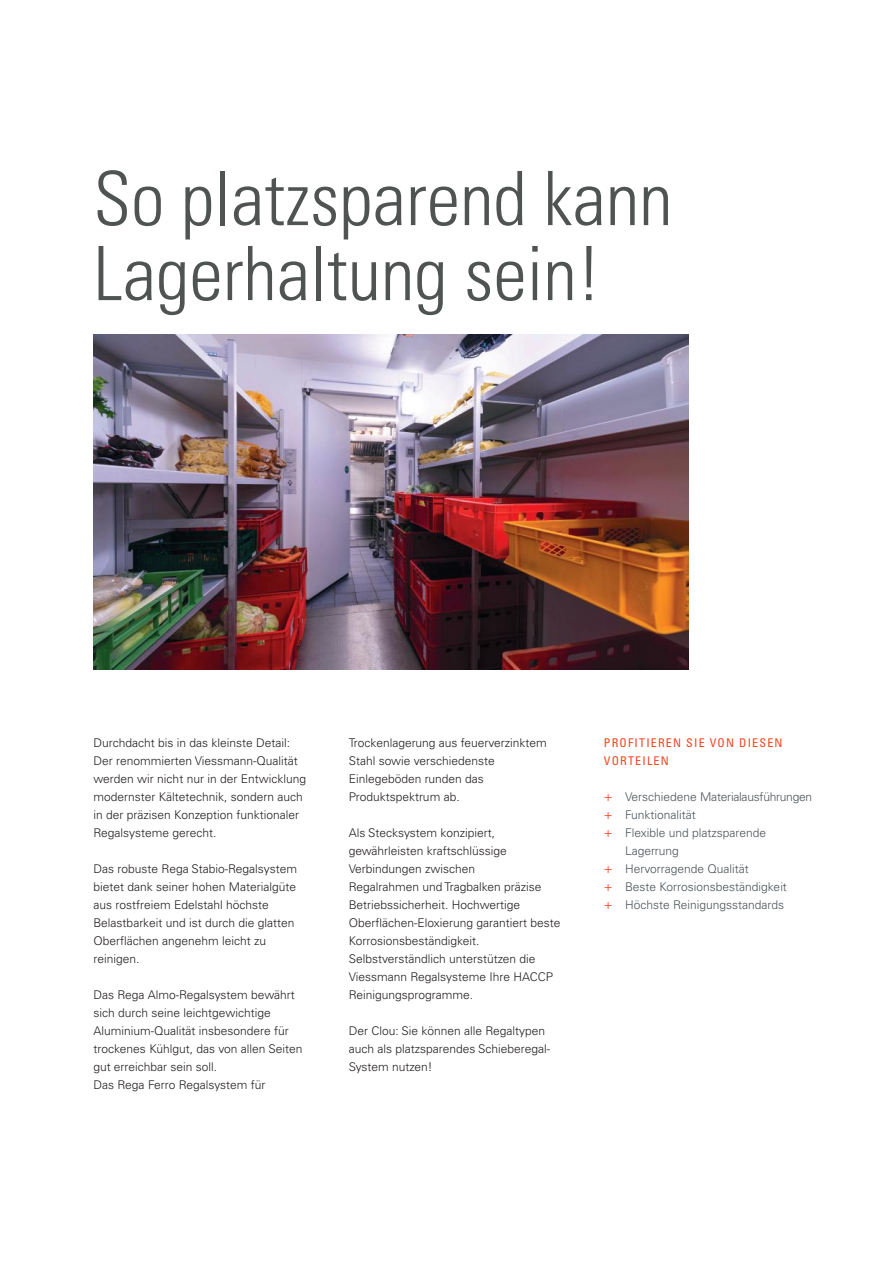
<style>
.page{position:relative;width:893px;height:1263px;background:#fff}
.page>*{position:absolute;margin:0;border:0;box-sizing:border-box;transform-origin:0 0}
.t1{font:75px/75px "Univers LTCYR 47 Light Cond";color:#4f5453}
.t2{font:300 12px/18px "Univers LTCYR 45";color:#241f1f}
.t3{font:300 12px "Univers LTCYR 45";color:#4b5359}
.t4{font:300 12px "Univers LTCYR 45";letter-spacing:-.02em;color:#4b5359}
.t5{font:condensed 12px/18px "Univers LTCYR 57";letter-spacing:.1em;color:#f24522}
.s1{font-size:13.5px;color:#f24522}
</style>
<div class="page">
<img style="left:94px;top:334px;width:595px;height:336px">
<h1 class="t1" style="left:94px;top:157px;width:580px">So platzsparend kann<br>Lagerhaltung sein!</h1>
<p class="t2" style="left:94px;top:733px;width:214px">Durchdacht bis in das kleinste Detail:<br>Der renommierten Viessmann-Qualität werden wir nicht nur in der Entwicklung modernster Kältetechnik, sondern auch in der präzisen Konzeption funktionaler Regalsysteme gerecht.</p>
<p class="t2" style="left:94px;top:859px;width:205px">Das robuste Rega Stabio-Regalsystem bietet dank seiner hohen Materialgüte aus rostfreiem Edelstahl höchste<br>Belastbarkeit und ist durch die glatten<br>Oberflächen angenehm leicht zu reinigen.</p>
<p class="t2" style="left:94px;top:985px;width:210px">Das Rega Almo-Regalsystem bewährt sich durch seine leichtgewichtige Aluminium-Qualität insbesondere für trockenes Kühlgut, das von allen Seiten gut erreichbar sein soll.<br>Das Rega Ferro Regalsystem für</p>
<p class="t2" style="left:349px;top:733px;width:200px">Trockenlagerung aus feuerverzinktem<br>Stahl sowie verschiedenste<br>Einlegeböden runden das<br>Produktspektrum ab.</p>
<p class="t2" style="left:349px;top:823px;width:213px">Als Stecksystem konzipiert, gewährleisten kraftschlüssige<br>Verbindungen zwischen<br>Regalrahmen und Tragbalken präzise<br>Betriebssicherheit. Hochwertige<br>Oberflächen-Eloxierung garantiert beste<br>Korrosionsbeständigkeit.<br>Selbstverständlich unterstützen die<br>Viessmann Regalsysteme Ihre HACCP<br>Reinigungsprogramme.</p>
<p class="t2" style="left:349px;top:1021px;width:203px">Der Clou: Sie können alle Regaltypen auch als platzsparendes Schieberegal-<br>System nutzen!</p>
<p class="t5" style="left:604px;top:734px;width:180px">PROFITIEREN SIE VON DIESEN<br>VORTEILEN</p>
<p class="t4" style="left:604px;top:789px;width:210px"><span class="s1">+</span> Verschiedene Materialausführungen</p>
<p class="t3" style="left:604px;top:807px;width:93px"><span class="s1">+</span> Funktionalität</p>
<p class="t3" style="left:604px;top:825px;width:164px"><span class="s1">+</span> Flexible und platzsparende</p>
<p class="t3" style="left:625px;top:843px;width:55px">Lagerrung</p>
<p class="t3" style="left:604px;top:861px;width:146px"><span class="s1">+</span> Hervorragende Qualität</p>
<p class="t3" style="left:604px;top:879px;width:185px"><span class="s1">+</span> Beste Korrosionsbeständigkeit</p>
<p class="t3" style="left:604px;top:897px;width:182px"><span class="s1">+</span> Höchste Reinigungsstandards</p>
</div>
